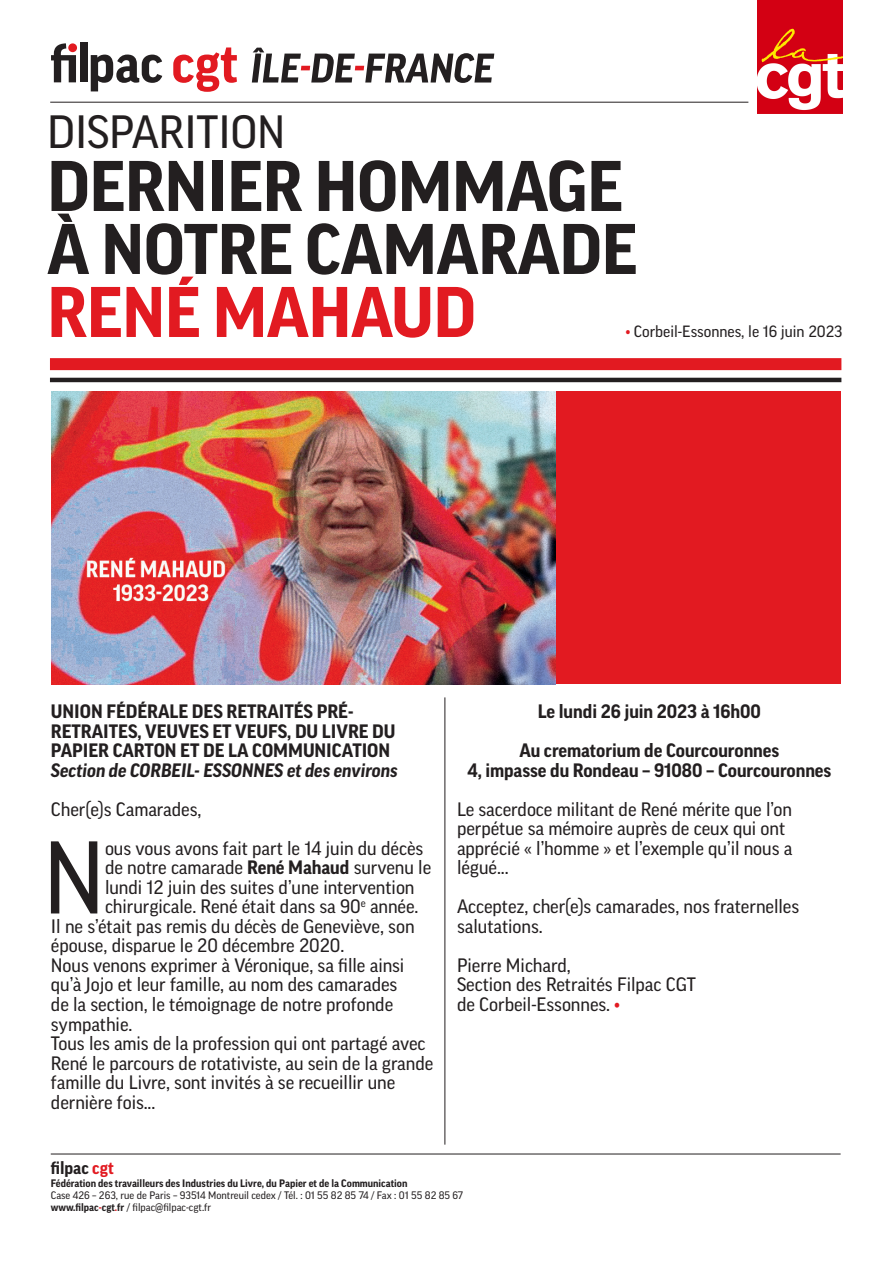
<style>
.page{position:relative;width:893px;height:1263px;background:#fff}
.page>*{position:absolute;margin:0;border:0;box-sizing:border-box;transform-origin:0 0}
.t1{font:99.45px "Good OT";color:#231f20}
.t2{font:700 69px/63px "Good OT";letter-spacing:-.01em;color:#231f20}
.t3{font:700 69px "Good OT";letter-spacing:-.01em;color:#e21a21}
.t4{font:45px "Good OT";letter-spacing:-.01em;color:#231f20}
.t5{font:18.75px/19.5px "Good OT";letter-spacing:-.005em;color:#231f20}
.t6{font:700 18.75px/19.5px "Good OT";letter-spacing:-.005em;color:#231f20}
.t7{font:italic 700 18.75px "Good OT";letter-spacing:-.005em;color:#231f20}
.t8{font:700 17.25px "Good OT";color:#231f20}
.t9{font:15.75px "Good OT";color:#231f20}
.t10{font:10.5px/12px "Good OT";color:#231f20}
.t11{font:700 10.5px "Good OT";color:#231f20}
.s1{color:#e21a21}
.s2{font-weight:700}
.s3{font-weight:700;color:#e21a21}
</style>
<div class="page">
<div style="left:50px;top:358px;width:791px;height:12px;background:#e21a21"></div>
<hr style="left:50px;top:102px;width:698px;height:1px;background:#231f20">
<hr style="left:50px;top:378px;width:791px;height:4px;background:#231f20">
<hr style="left:445px;top:697px;width:1px;height:447px;background:#231f20">
<hr style="left:51px;top:1154px;width:790px;height:1px;background:#231f20">
<svg style="left:252px;top:48px;width:242px;height:35px"></svg>
<img style="left:757px;top:1px;width:86px;height:112px">
<svg style="left:173px;top:47px;width:64px;height:45px"></svg>
<svg style="left:91px;top:55px;width:71px;height:36px"></svg>
<div style="left:80px;top:43px;width:7px;height:39px;background:#231f20"></div>
<svg style="left:51px;top:43px;width:25px;height:39px"></svg>
<div style="left:51px;top:391px;width:790px;height:293px;background:#e21a21"></div>
<img style="left:51px;top:391px;width:505px;height:293px">
<h3 class="t4" style="left:47px;top:107px;width:240px">DISPARITION</h3>
<h2 class="t2" style="left:47px;top:155px;width:592px">DERNIER HOMMAGE<br>À NOTRE CAMARADE</h2>
<h2 class="t3" style="left:47px;top:274px;width:431px">RENÉ MAHAUD</h2>
<p class="t9" style="left:626px;top:323px;width:218px"><span class="s1">•</span> Corbeil-Essonnes, le 16 juin 2023</p>
<p class="t6" style="left:51px;top:702px;width:346px">UNION FÉDÉRALE DES RETRAITÉS PRÉ-<br>RETRAITES, VEUVES ET VEUFS, DU LIVRE DU<br>PAPIER CARTON ET DE LA COMMUNICATION</p>
<p class="t7" style="left:51px;top:760px;width:348px">Section de CORBEIL- ESSONNES et des environs</p>
<p class="t5" style="left:51px;top:800px;width:152px">Cher(e)s Camarades,</p>
<h1 class="t1" style="left:43px;top:823px;width:64px">N</h1>
<p class="t5" style="left:105px;top:839px;width:320px">ous vous avons fait part le 14 juin du décès</p>
<p class="t5" style="left:105px;top:858px;width:328px">de notre camarade <span class="s2">René Mahaud</span> survenu le</p>
<p class="t5" style="left:105px;top:878px;width:311px">lundi 12 juin des suites d’une intervention</p>
<p class="t5" style="left:105px;top:897px;width:315px">chirurgicale. René était dans sa 90<sup>e</sup> année.</p>
<p class="t5" style="left:51px;top:917px;width:365px">Il ne s’était pas remis du décès de Geneviève, son</p>
<p class="t5" style="left:51px;top:936px;width:295px">épouse, disparue le 20 décembre 2020.</p>
<p class="t5" style="left:51px;top:956px;width:355px">Nous venons exprimer à Véronique, sa fille ainsi</p>
<p class="t5" style="left:51px;top:975px;width:348px">qu’à Jojo et leur famille, au nom des camarades</p>
<p class="t5" style="left:51px;top:995px;width:344px">de la section, le témoignage de notre profonde</p>
<p class="t5" style="left:51px;top:1014px;width:83px">sympathie.</p>
<p class="t5" style="left:51px;top:1034px;width:376px">Tous les amis de la profession qui ont partagé avec</p>
<p class="t5" style="left:51px;top:1053px;width:384px">René le parcours de rotativiste, au sein de la grande</p>
<p class="t5" style="left:51px;top:1073px;width:346px">famille du Livre, sont invités à se recueillir une</p>
<p class="t5" style="left:51px;top:1092px;width:106px">dernière fois...</p>
<p class="t6" style="left:520px;top:692px;width:261px;line-height:39px;text-align:center">Le lundi 26 juin 2023 à 16h00<br>Au crematorium de Courcouronnes</p>
<p class="t6" style="left:467px;top:761px;width:365px">4, impasse du Rondeau – 91080 – Courcouronnes</p>
<p class="t5" style="left:457px;top:800px;width:337px">Le sacerdoce militant de René mérite que l’on perpétue sa mémoire auprès de ceux qui ont apprécié « l’homme » et l’exemple qu’il nous a légué...</p>
<p class="t5" style="left:457px;top:897px;width:344px">Acceptez, cher(e)s camarades, nos fraternelles salutations.</p>
<p class="t5" style="left:457px;top:956px;width:241px">Pierre Michard,<br>Section des Retraités Filpac CGT de Corbeil-Essonnes. <span class="s1">•</span></p>
<p class="t8" style="left:51px;top:1158px;width:65px">filpac <span class="s1">cgt</span></p>
<p class="t11" style="left:51px;top:1178px;width:358px">Fédération des travailleurs des Industries du Livre, du Papier et de la Communication</p>
<p class="t10" style="left:51px;top:1190px;width:414px">Case 426 – 263, rue de Paris – 93514 Montreuil cedex / Tél. : 01 55 82 85 74 / Fax : 01 55 82 85 67 <span class="s2">www.filpac</span><span class="s3">-</span><span class="s2">cgt</span><span class="s3">.</span><span class="s2">fr</span> / filpac@filpac-cgt.fr</p>
</div>
